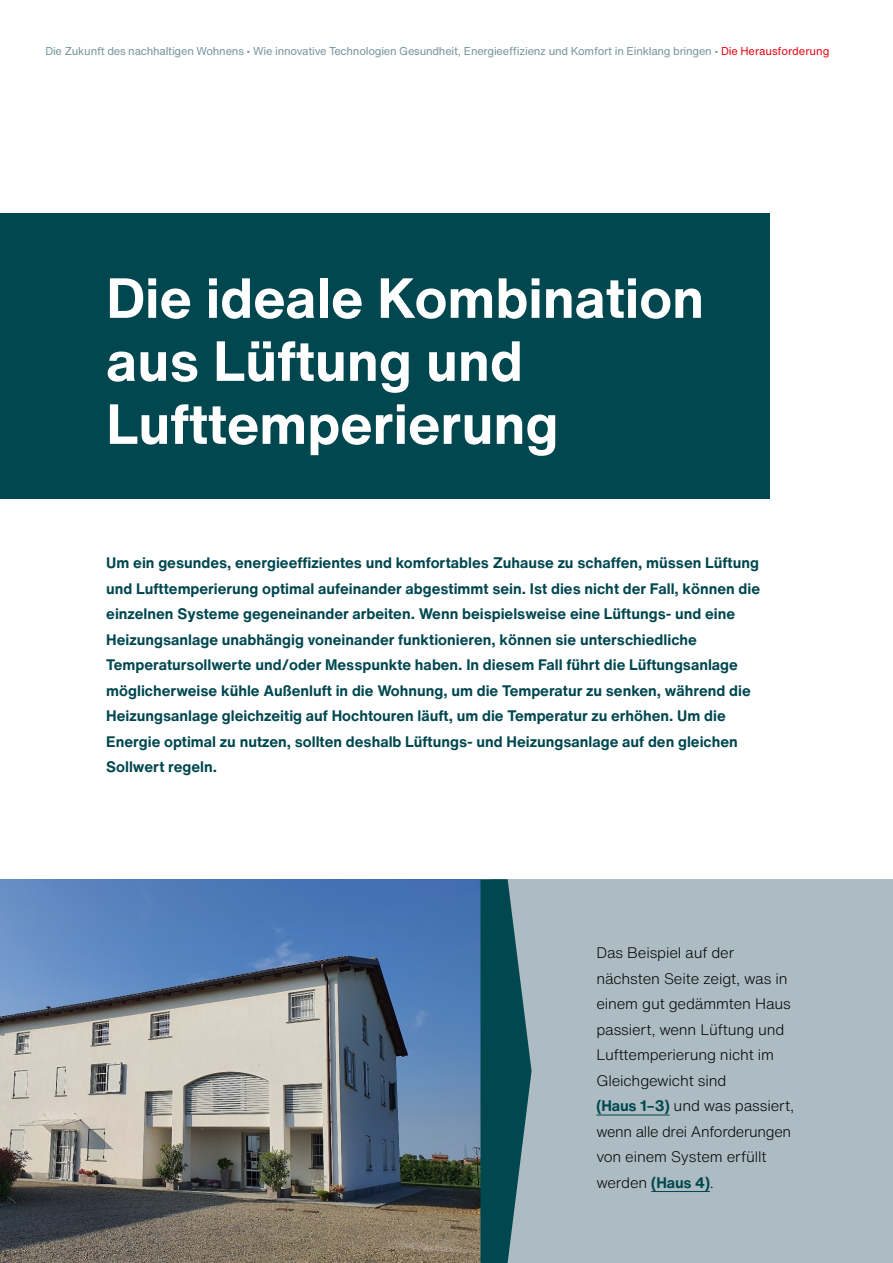
<style>
.page{position:relative;width:893px;height:1263px;background:#fff}
.page>*{position:absolute;margin:0;border:0;box-sizing:border-box;transform-origin:0 0}
.t1{font:700 55.5px/63px "Helvetica Now Text";color:#fff}
.t2{font:700 15px/25.5px "Helvetica Now Text";color:#00474f}
.t3{font:300 15px/25.5px "Helvetica Now Text";letter-spacing:-.01em;color:#000}
.t4{font:11.25px "Helvetica Now Text";letter-spacing:-.02em;color:#78959d}
.s1{color:#e30613}
.s2{font-weight:700;color:#00474f}
</style>
<div class="page">
<img style="left:0;top:879px;width:480px;height:384px">
<div style="left:0;top:214px;width:770px;height:285px;background:#00474f"></div>
<div style="left:491px;top:879px;width:402px;height:384px;background:#acbcc2"></div>
<svg style="left:480px;top:879px;width:51px;height:384px"></svg>
<hr style="left:596px;top:1115px;width:74px;height:1px;background:#00474f">
<hr style="left:651px;top:1191px;width:59px;height:1px;background:#00474f">
<p class="t4" style="left:45px;top:43px;width:786px">Die Zukunft des nachhaltigen Wohnens • Wie innovative Technologien Gesundheit, Energieeffizienz und Komfort in Einklang bringen • <span class="s1">Die Herausforderung</span></p>
<h1 class="t1" style="left:106px;top:265px;width:599px">Die ideale Kombination aus Lüftung und<br>Lufttemperierung</h1>
<p class="t2" style="left:106px;top:550px;width:655px">Um ein gesundes, energieeffizientes und komfortables Zuhause zu schaffen, müssen Lüftung und Lufttemperierung optimal aufeinander abgestimmt sein. Ist dies nicht der Fall, können die einzelnen Systeme gegeneinander arbeiten. Wenn beispielsweise eine Lüftungs- und eine Heizungsanlage unabhängig voneinander funktionieren, können sie unterschiedliche Temperatursollwerte und/oder Messpunkte haben. In diesem Fall führt die Lüftungsanlage möglicherweise kühle Außenluft in die Wohnung, um die Temperatur zu senken, während die Heizungsanlage gleichzeitig auf Hochtouren läuft, um die Temperatur zu erhöhen. Um die Energie optimal zu nutzen, sollten deshalb Lüftungs- und Heizungsanlage auf den gleichen Sollwert regeln.</p>
<p class="t3" style="left:596px;top:940px;width:199px">Das Beispiel auf der nächsten Seite zeigt, was in einem gut gedämmten Haus passiert, wenn Lüftung und<br>Lufttemperierung nicht im<br>Gleichgewicht sind<br><span class="s2">(Haus 1–3)</span> und was passiert, wenn alle drei Anforderungen von einem System erfüllt werden <span class="s2">(Haus 4)</span>.</p>
</div>
